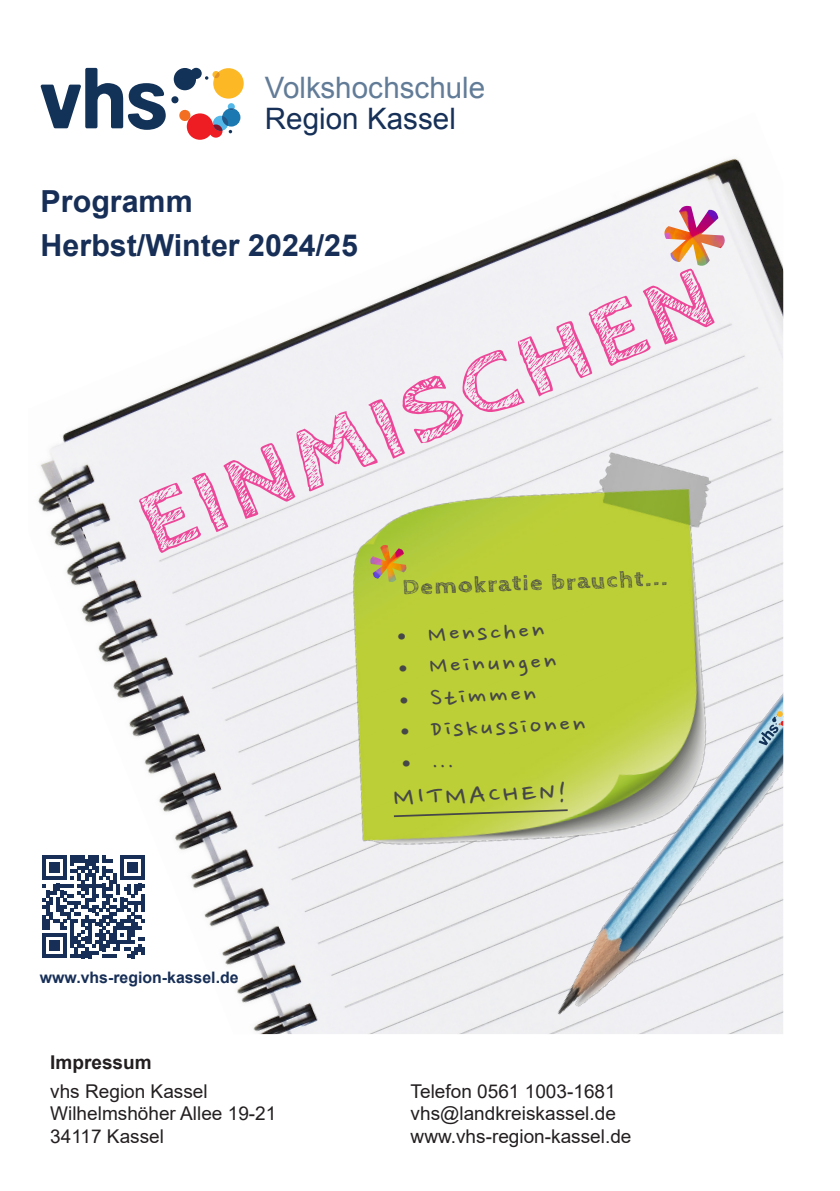
<style>
.page{position:relative;width:840px;height:1191px;background:#fff}
.page>*{position:absolute;margin:0;border:0;box-sizing:border-box;transform-origin:0 0}
.t1{font:700 91.2px "Cabin Sketch";color:#ed4799;scale:1.14 1}
.t2{font:700 30.4px/44px "Arial";color:#172f57}
.t3{font:30.4px "Nanum Pen";color:#464748;scale:1.14 1}
.t4{font:29.6px "Arial";color:#627c98}
.t5{font:29.6px "Arial";color:#163057}
.t6{font:26.4px "Nanum Pen";color:#464748;scale:1.14 1}
.t7{font:700 22px "Cabin Sketch";color:#464748;scale:1.14 1}
.t8{font:19px "Arial";color:#231f20}
.t9{font:700 19px "Arial";color:#231f20}
.t10{font:700 15.8px "Arial";color:#172f57}
</style>
<div class="page">
<img style="left:38px;top:158px;width:744px;height:876px">
<img style="left:304px;top:434px;width:461px;height:445px">
<svg style="left:392px;top:808px;width:141px;height:10px"></svg>
<img style="left:368px;top:555px;width:40px;height:29px">
<img style="left:661px;top:206px;width:66px;height:62px">
<img style="left:533px;top:681px;width:249px;height:353px">
<svg style="left:758px;top:711px;width:25px;height:34px"></svg>
<img style="left:115px;top:268px;width:612px;height:287px">
<svg style="left:42px;top:855px;width:103px;height:103px"></svg>
<img style="left:40px;top:67px;width:204px;height:71px">
<h3 class="t4" style="left:265px;top:68px;width:222px">Volkshochschule</h3>
<h3 class="t5" style="left:264px;top:100px;width:192px">Region Kassel</h3>
<h2 class="t2" style="left:41px;top:180px;width:319px">Programm<br>Herbst/Winter 2024/25</h2>
<h1 class="t1" style="left:123px;top:484px;width:540px;rotate:-23deg">EINMISCHEN</h1>
<p class="t10" style="left:40px;top:966px;width:200px">www.vhs-region-kassel.de</p>
<p class="t7" style="left:402px;top:575px;width:234px;rotate:-2deg">Demokratie braucht...</p>
<h3 class="t6" style="left:387px;top:624px;width:139px;rotate:-2deg">• Menschen</h3>
<h3 class="t6" style="left:388px;top:655px;width:149px;rotate:-2deg">• Meinungen</h3>
<h3 class="t6" style="left:389px;top:687px;width:130px;rotate:-2deg">• Stimmen</h3>
<h3 class="t6" style="left:390px;top:719px;width:172px;rotate:-2deg">• Diskussionen</h3>
<h3 class="t6" style="left:391px;top:750px;width:56px;rotate:-2deg">• ...</h3>
<h2 class="t3" style="left:392px;top:784px;width:154px;rotate:-2deg">MITMACHEN!</h2>
<p class="t9" style="left:50px;top:1049px;width:103px">Impressum</p>
<p class="t8" style="left:50px;top:1077px;width:159px">vhs Region Kassel</p>
<p class="t8" style="left:410px;top:1077px;width:206px">Telefon 0561 1003-1681</p>
<p class="t8" style="left:50px;top:1100px;width:227px">Wilhelmshöher Allee 19-21</p>
<p class="t8" style="left:410px;top:1100px;width:207px">vhs@landkreiskassel.de</p>
<p class="t8" style="left:50px;top:1123px;width:115px">34117 Kassel</p>
<p class="t8" style="left:410px;top:1123px;width:222px">www.vhs-region-kassel.de</p>
</div>
